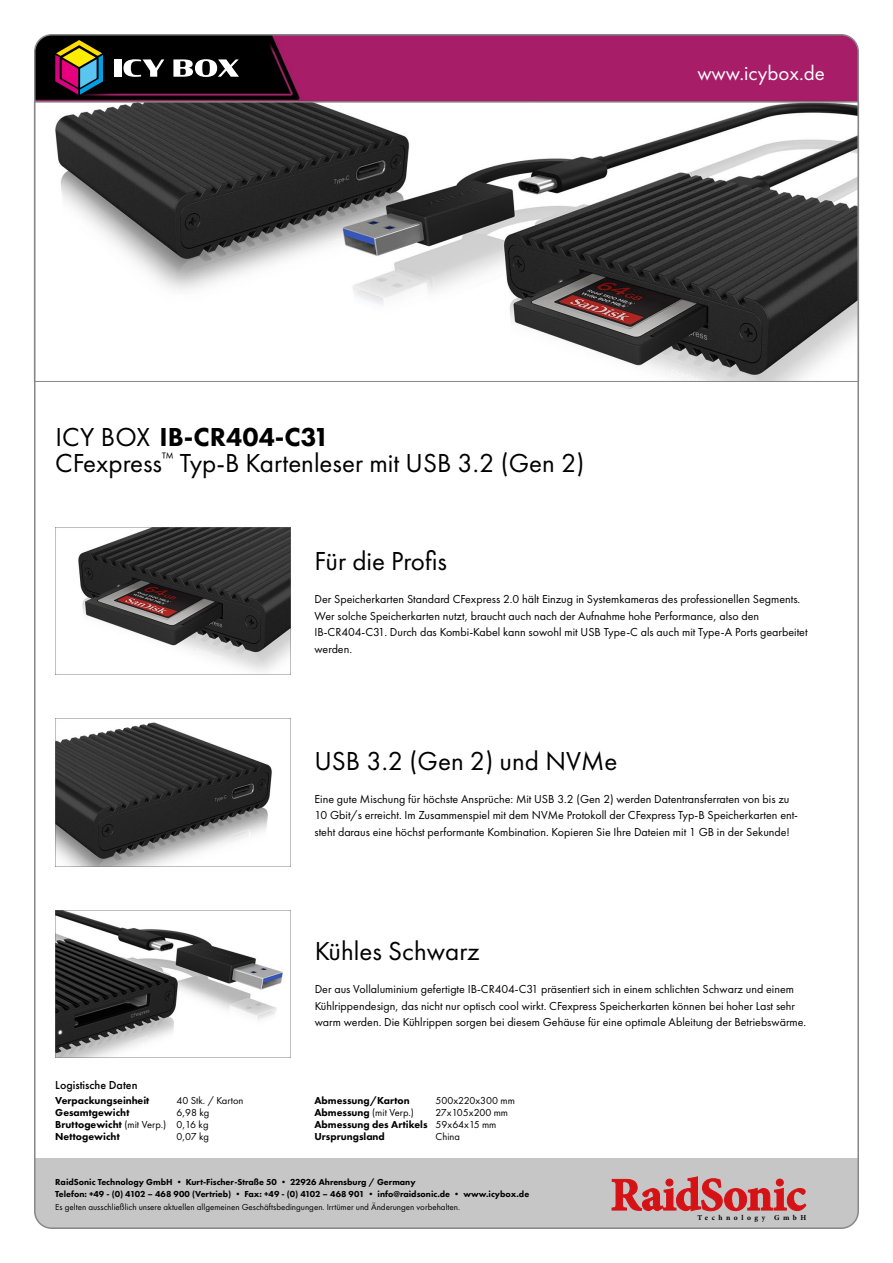
<style>
.page{position:relative;width:893px;height:1263px;background:#fff}
.page>*{position:absolute;margin:0;border:0;box-sizing:border-box;transform-origin:0 0}
.t1{font:27px "Futura PT";color:#000}
.t2{font:800 27px "Futura PT";color:#000}
.t3{font:21px "Futura PT";color:#fff}
.t4{font:12px/16.5px "Futura PT";color:#000}
.t5{font:500 12px "Futura PT";color:#000}
.t6{font:800 10.5px/12px "Futura PT";color:#000}
.t7{font:10.5px/12px "Futura PT";color:#000}
.t8{font:800 9px/12px "Futura PT";color:#000}
.t9{font:9px "Futura PT";color:#000}
.t10{font:700 7.5px "Minion Pro";letter-spacing:.47em;color:#000}
.s1{font-weight:400}
</style>
<div class="page">
<svg style="left:37px;top:102px;width:819px;height:280px"></svg>
<img style="left:55px;top:528px;width:236px;height:147px">
<img style="left:55px;top:719px;width:236px;height:147px">
<img style="left:55px;top:910px;width:236px;height:147px">
<div style="left:35px;top:1159px;width:823px;height:69px;background:#c6c6c6"></div>
<svg style="left:612px;top:1176px;width:194px;height:35px"></svg>
<svg style="left:37px;top:37px;width:819px;height:65px;background:#821851"></svg>
<div style="left:114px;top:59px;width:7px;height:18px;background:#fff"></div>
<svg style="left:123px;top:59px;width:41px;height:18px"></svg>
<svg style="left:173px;top:59px;width:66px;height:18px"></svg>
<svg style="left:55px;top:40px;width:48px;height:55px;background:#6a5248"></svg>
<h2 class="t3" style="left:697px;top:60px;width:129px">www.icybox.de</h2>
<h1 class="t2" style="left:55px;top:420px;width:276px"><span class="s1">ICY BOX</span> IB-CR404-C31</h1>
<h1 class="t1" style="left:55px;top:447px;width:531px">CFexpress<sup>™</sup> Typ-B Kartenleser mit USB 3.2 (Gen 2)</h1>
<h1 class="t1" style="left:314px;top:545px;width:134px">Für die Profis</h1>
<p class="t4" style="left:314px;top:591px;width:495px">Der Speicherkarten Standard CFexpress 2.0 hält Einzug in Systemkameras des professionellen Segments.<br>Wer solche Speicherkarten nutzt, braucht auch nach der Aufnahme hohe Performance, also den IB-CR404-C31. Durch das Kombi-Kabel kann sowohl mit USB Type-C als auch mit Type-A Ports gearbeitet werden.</p>
<h1 class="t1" style="left:314px;top:745px;width:304px">USB 3.2 (Gen 2) und NVMe</h1>
<p class="t4" style="left:314px;top:790px;width:485px">Eine gute Mischung für höchste Ansprüche: Mit USB 3.2 (Gen 2) werden Datentransferraten von bis zu<br>10 Gbit/s erreicht. Im Zusammenspiel mit dem NVMe Protokoll der CFexpress Typ-B Speicherkarten ent&shy;steht daraus eine höchst performante Kombination. Kopieren Sie Ihre Dateien mit 1 GB in der Sekunde!</p>
<h1 class="t1" style="left:315px;top:935px;width:166px">Kühles Schwarz</h1>
<p class="t4" style="left:315px;top:981px;width:493px">Der aus Vollaluminium gefertigte IB-CR404-C31 präsentiert sich in einem schlichten Schwarz und einem<br>Kühlrippendesign, das nicht nur optisch cool wirkt. CFexpress Speicherkarten können bei hoher Last sehr warm werden. Die Kühlrippen sorgen bei diesem Gehäuse für eine optimale Ableitung der Betriebswärme.</p>
<p class="t5" style="left:55px;top:1078px;width:84px">Logistische Daten</p>
<p class="t6" style="left:55px;top:1094px;width:113px">Verpackungseinheit<br>Gesamtgewicht<br>Bruttogewicht <span class="s1">(mit Verp.)<br></span>Nettogewicht</p>
<p class="t7" style="left:176px;top:1094px;width:69px">40 Stk. / Karton<br>6,98 kg<br>0,16 kg<br>0,07 kg</p>
<p class="t7" style="left:436px;top:1094px;width:81px">500x220x300 mm<br>27x105x200 mm<br>59x64x15 mm<br>China</p>
<p class="t6" style="left:314px;top:1094px;width:115px">Abmessung/Karton<br>Abmessung <span class="s1">(mit Verp.)<br></span>Abmessung des Artikels<br>Ursprungsland</p>
<p class="t8" style="left:55px;top:1175px;width:475px">RaidSonic Technology GmbH • Kurt-Fischer-Straße 50 • 22926 Ahrensburg / Germany<br>Telefon: +49 - (0) 4102 – 468 900 (Vertrieb) • Fax: +49 - (0) 4102 – 468 901 • info@raidsonic.de • www.icybox.de</p>
<p class="t9" style="left:55px;top:1202px;width:406px">Es gelten ausschließlich unsere aktuellen allgemeinen Geschäftsbedingungen. Irrtümer und Änderungen vorbehalten.</p>
<p class="t10" style="left:697px;top:1212px;width:110px">Technology GmbH</p>
</div>
